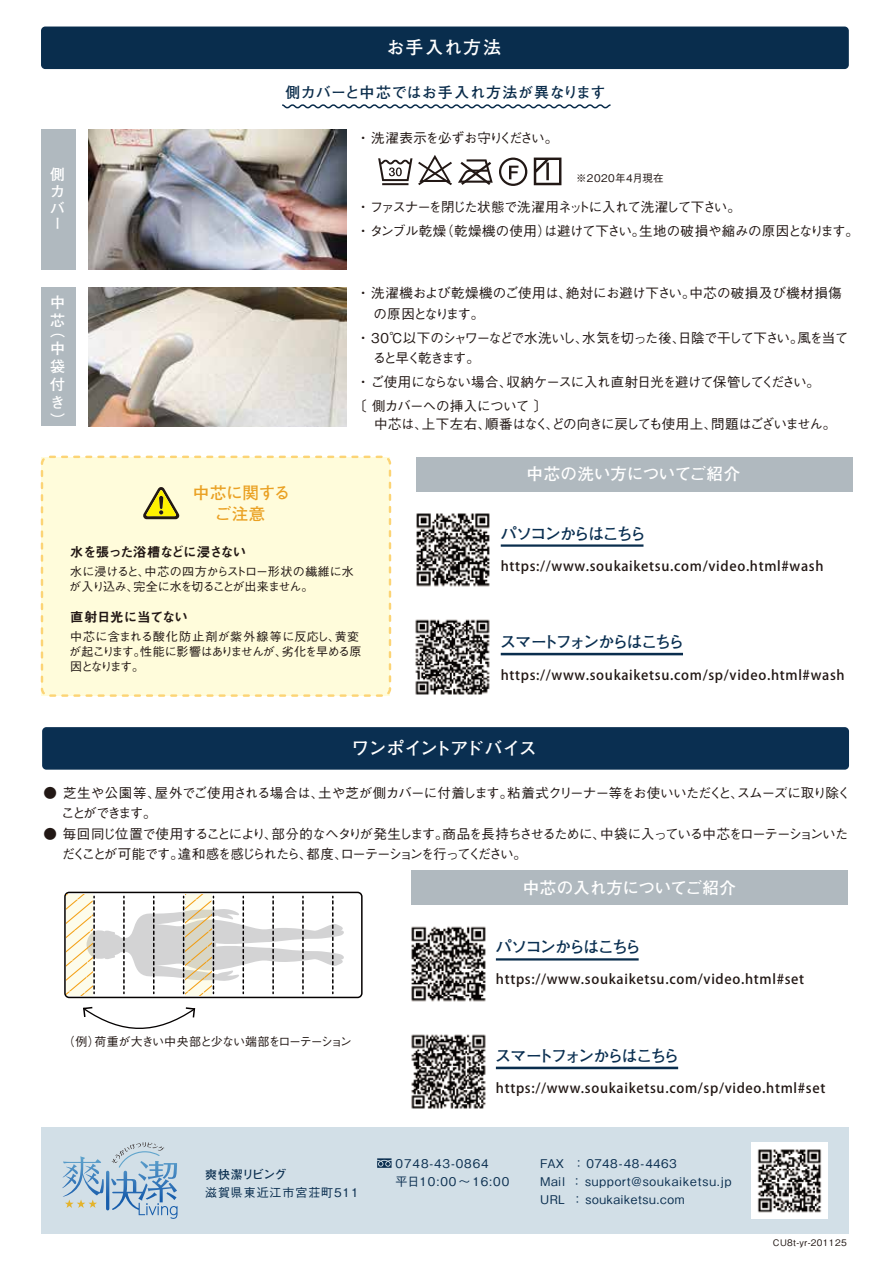
<style>
.page{position:relative;width:893px;height:1263px;background:#fff}
.page>*{position:absolute;margin:0;border:0;box-sizing:border-box;transform-origin:0 0}
.t1{font:700 18px "Futo Go B101 Pro";letter-spacing:-.06em;color:#fff}
.t2{font:700 18px "Futo Go B101 Pro";letter-spacing:-.02em;color:#fff}
.t3{font:700 16.5px "Futo Go B101 Pro";letter-spacing:-.145em;color:#0a2f51}
.t4{font:700 16.5px "Futo Go B101 Pro";color:#fff}
.t5{font:700 16.5px/21px "Futo Go B101 Pro";letter-spacing:-.005em;color:#eaa123;text-align:center}
.t6{font:700 15px "Futo Go B101 Pro";letter-spacing:.03em;color:#092b4a}
.t7{font:700 15px/17.9px "Futo Go B101 Pro";color:#fff}
.t8{font:500 13.5px/24px "Gothic BBB Pro";letter-spacing:-.07em;color:#221815}
.t9{font:500 13.5px "Koz Go Pr 6 N";letter-spacing:.05em;color:#221815}
.t10{font:500 13.5px/20.2px "Gothic BBB Pro";letter-spacing:-.095em;color:#221815}
.t11{font:500 13.5px/24px "Gothic BBB Pro";letter-spacing:-.035em;color:#221815}
.t12{font:500 13.5px/20.2px "Gothic BBB Pro";letter-spacing:-.105em;color:#221815}
.t13{font:500 13.5px/20.2px "Gothic BBB Pro";letter-spacing:.005em;color:#221815}
.t14{font:13.5px "Midashi Go Pro MB31";letter-spacing:-.055em;color:#221815}
.t15{font:500 12px/18px "Gothic BBB Pro";letter-spacing:.05em;color:#0b2f50}
.t16{font:500 12px/15px "Gothic BBB Pro";letter-spacing:-.04em;color:#221815}
.t17{font:500 12px/15px "Gothic BBB Pro";letter-spacing:-.015em;color:#221815}
.t18{font:500 12px/18px "Gothic BBB Pro";letter-spacing:.075em;color:#0b2f50}
.t19{font:500 12px "Gothic BBB Pro";letter-spacing:-.09em;color:#221815}
.t20{font:700 12px "Futo Go B101 Pro";letter-spacing:-.065em;color:#0b2f50}
.t21{font:500 10.5px "Gothic BBB Pro";letter-spacing:.04em;color:#221815}
.t22{font:500 9px "Gothic BBB Pro";letter-spacing:.04em;color:#221815}
</style>
<div class="page">
<img style="left:411px;top:926px;width:75px;height:76px">
<img style="left:411px;top:1034px;width:75px;height:75px">
<div style="left:41px;top:27px;width:808px;height:42px;background:#092d4d;border-radius:4px"></div>
<div style="left:41px;top:129px;width:34px;height:141px;background:#b0b9bf"></div>
<div style="left:41px;top:287px;width:34px;height:139px;background:#b0b9bf"></div>
<div style="left:41px;top:1127px;width:808px;height:107px;background:#d2dfe7"></div>
<img style="left:88px;top:130px;width:259px;height:139px">
<svg style="left:63px;top:1142px;width:114px;height:73px"></svg>
<img style="left:751px;top:1142px;width:77px;height:77px">
<svg style="left:378px;top:158px;width:34px;height:27px"></svg>
<svg style="left:458px;top:158px;width:69px;height:28px"></svg>
<svg style="left:534px;top:158px;width:27px;height:27px"></svg>
<svg style="left:418px;top:155px;width:34px;height:30px"></svg>
<svg style="left:282px;top:104px;width:329px;height:5px"></svg>
<svg style="left:377px;top:1158px;width:15px;height:10px"></svg>
<img style="left:88px;top:288px;width:259px;height:139px">
<div style="left:42px;top:457px;width:348px;height:239px;background:#fffcdb"></div>
<div style="left:41px;top:456px;width:350px;height:241px;border:2px dashed #fcd475;border-radius:7px"></div>
<svg style="left:143px;top:487px;width:36px;height:32px"></svg>
<div style="left:42px;top:727px;width:807px;height:43px;background:#0a2f51;border-radius:4px"></div>
<svg style="left:83px;top:1006px;width:113px;height:23px"></svg>
<svg style="left:93px;top:896px;width:251px;height:97px"></svg>
<div style="left:64px;top:892px;width:299px;height:106px;border:2px solid #040000;border-radius:4px"></div>
<svg style="left:66px;top:894px;width:27px;height:101px;background:#faf1d5"></svg>
<svg style="left:185px;top:894px;width:26px;height:101px;background:#e6dcc1"></svg>
<img style="left:416px;top:513px;width:74px;height:74px">
<img style="left:415px;top:619px;width:75px;height:76px">
<hr style="left:501px;top:544px;width:142px;height:3px;background:#092d4d">
<hr style="left:501px;top:653px;width:182px;height:2px;background:#092d4d">
<div style="left:416px;top:457px;width:436px;height:34px;background:#b0b9bf"></div>
<hr style="left:496px;top:958px;width:143px;height:2px;background:#092d4d">
<hr style="left:496px;top:1067px;width:182px;height:2px;background:#092d4d">
<div style="left:411px;top:871px;width:437px;height:34px;background:#b0b9bf"></div>
<h1 class="t2" style="left:386px;top:33px;width:116px">お手入れ方法</h1>
<p class="t6" style="left:285px;top:81px;width:321px">側カバーと中芯ではお手入れ方法が異なります</p>
<p class="t7" style="left:50px;top:164px;width:16px;line-height:17px;text-align:justify">側カバ</p>
<p class="t7" style="left:50px;top:212px;width:10px">ー</p>
<p class="t7" style="left:50px;top:291px;width:16px">中芯</p>
<p class="t7" style="left:50px;top:320px;width:16px">（中袋付き）</p>
<p class="t5" style="left:193px;top:480px;width:99px">中芯に関するご注意</p>
<p class="t8" style="left:357px;top:124px;width:203px">・洗濯表示を必ずお守りください。</p>
<p class="t21" style="left:576px;top:170px;width:89px">※2020年4月現在</p>
<p class="t11" style="left:357px;top:193px;width:504px">・ファスナーを閉じた状態で洗濯用ネットに入れて洗濯して下さい。<br>・タンブル乾燥（乾燥機の使用）は避けて下さい。生地の破損や縮みの原因となります。</p>
<p class="t13" style="left:357px;top:282px;width:487px">・洗濯機および乾燥機のご使用は、絶対にお避け下さい。中芯の破損及び機材損傷　の原因となります。</p>
<p class="t12" style="left:357px;top:326px;width:493px">・ 30℃以下のシャワーなどで水洗いし、水気を切った後、日陰で干して下さい。風を当て　ると早く乾きます。</p>
<p class="t8" style="left:353px;top:368px;width:468px">・ ご使用にならない場合、収納ケースに入れ直射日光を避けて保管してください。〔 側カバーへの挿入について 〕</p>
<p class="t8" style="left:360px;top:410px;width:478px">　中芯は、上下左右、順番はなく、どの向きに戻しても使用上、問題はございません。</p>
<p class="t4" style="left:527px;top:461px;width:215px">中芯の洗い方についてご紹介</p>
<p class="t3" style="left:500px;top:520px;width:148px">パソコンからはこちら</p>
<p class="t14" style="left:70px;top:541px;width:178px">水を張った浴槽などに浸さない</p>
<p class="t17" style="left:69px;top:563px;width:286px">水に浸けると、中芯の四方からストロー形状の繊維に水が入り込み、完全に水を切ることが出来ません。</p>
<p class="t14" style="left:70px;top:606px;width:119px">直射日光に当てない</p>
<p class="t16" style="left:69px;top:628px;width:294px">中芯に含まれる酸化防止剤が紫外線等に反応し、黄変が起こります。性能に影響はありませんが、劣化を早める原因となります。</p>
<p class="t9" style="left:501px;top:558px;width:324px">https://www.soukaiketsu.com/video.html#wash</p>
<p class="t3" style="left:500px;top:629px;width:187px">スマートフォンからはこちら</p>
<p class="t9" style="left:501px;top:667px;width:345px">https://www.soukaiketsu.com/sp/video.html#wash</p>
<h1 class="t1" style="left:352px;top:734px;width:187px">ワンポイントアドバイス</h1>
<p class="t8" style="left:44px;top:781px;width:808px;line-height:20.2px">● 芝生や公園等、屋外でご使用される場合は、土や芝が側カバーに付着します。粘着式クリーナー等をお使いいただくと、スムーズに取り除く　 ことができます。</p>
<p class="t10" style="left:44px;top:822px;width:806px">● 毎回同じ位置で使用することにより、部分的なヘタりが発生します。商品を長持ちさせるために、中袋に入っている中芯をローテーションいた　 だくことが可能です。違和感を感じられたら、都度、ローテーションを行ってください。</p>
<p class="t4" style="left:523px;top:874px;width:215px">中芯の入れ方についてご紹介</p>
<p class="t3" style="left:496px;top:934px;width:148px">パソコンからはこちら</p>
<p class="t19" style="left:63px;top:1031px;width:290px">（例）荷重が大きい中央部と少ない端部をローテーション</p>
<p class="t20" style="left:205px;top:1165px;width:83px">爽快潔リビング</p>
<p class="t18" style="left:205px;top:1182px;width:155px">滋賀県東近江市宮荘町511</p>
<p class="t9" style="left:496px;top:972px;width:310px">https://www.soukaiketsu.com/video.html#set</p>
<p class="t3" style="left:495px;top:1042px;width:187px">スマートフォンからはこちら</p>
<p class="t9" style="left:496px;top:1081px;width:331px">https://www.soukaiketsu.com/sp/video.html#set</p>
<p class="t18" style="left:396px;top:1152px;width:115px">0748-43-0864<br>平日10:00 ～16:00</p>
<p class="t15" style="left:540px;top:1152px;width:193px">FAX ： 0748-48-4463<br>Mail ： support@soukaiketsu.jp<br>URL ： soukaiketsu.com</p>
<p class="t22" style="left:773px;top:1235px;width:75px">CU8t-yr-201125</p>
</div>
